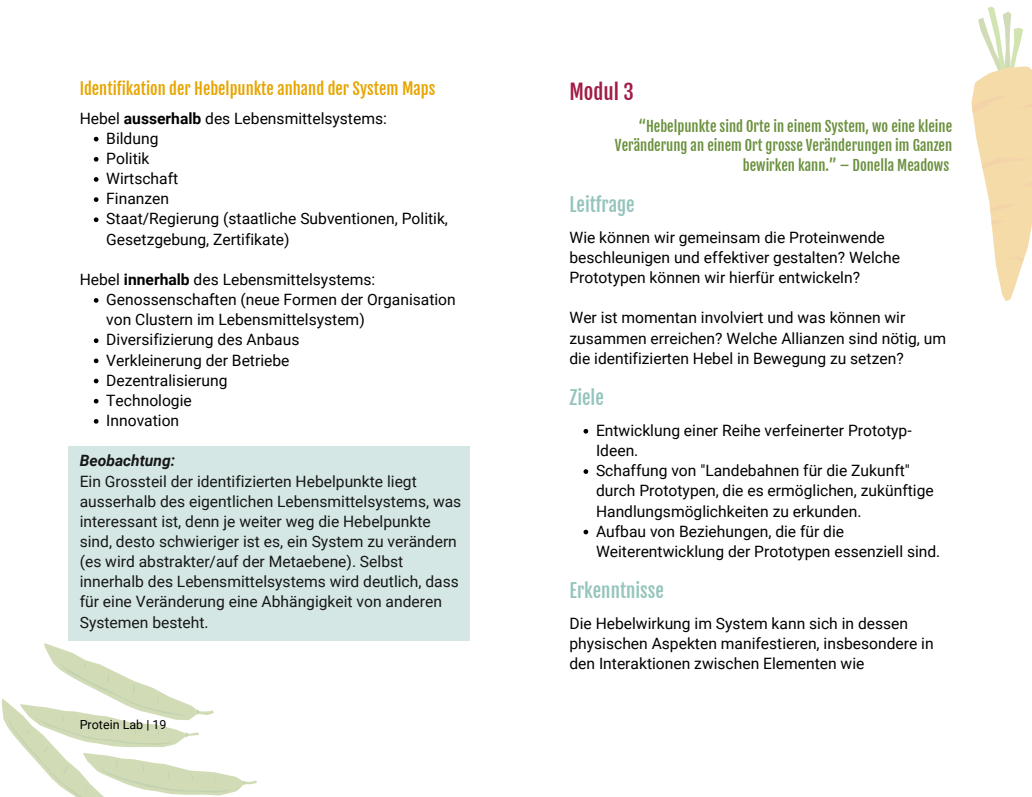
<style>
.page{position:relative;width:1032px;height:797px;background:#fff}
.page>*{position:absolute;margin:0;border:0;box-sizing:border-box;transform-origin:0 0}
.t1{font:20.62px "Fjalla One";color:#a21d45}
.t2{font:18.75px "Fjalla One";color:#94c4bc}
.t3{font:16.25px "Fjalla One";color:#e7a500}
.t4{font:15.62px/20.1px "Roboto";color:#000}
.t5{font:15.62px/20.1px "Roboto";color:#161616}
.t6{font:italic 700 15.62px "Roboto";color:#161616}
.t7{font:14.38px/19.7px "Fjalla One";color:#6a903d;text-align:right}
.t8{font:12.5px "Roboto";color:#000}
.s1{font-weight:700}
</style>
<div class="page">
<svg style="left:2px;top:643px;width:255px;height:154px"></svg>
<svg style="left:971px;top:6px;width:60px;height:295px"></svg>
<div style="left:68px;top:446px;width:401px;height:195px;background:#d4e7e4"></div>
<svg style="left:94px;top:137px;width:4px;height:4px"></svg>
<svg style="left:94px;top:157px;width:4px;height:5px"></svg>
<svg style="left:94px;top:177px;width:4px;height:5px"></svg>
<svg style="left:94px;top:197px;width:4px;height:5px"></svg>
<svg style="left:94px;top:217px;width:4px;height:5px"></svg>
<svg style="left:94px;top:298px;width:4px;height:5px"></svg>
<svg style="left:94px;top:338px;width:4px;height:5px"></svg>
<svg style="left:94px;top:358px;width:4px;height:5px"></svg>
<svg style="left:94px;top:379px;width:4px;height:4px"></svg>
<svg style="left:94px;top:399px;width:4px;height:4px"></svg>
<svg style="left:94px;top:419px;width:4px;height:5px"></svg>
<svg style="left:583px;top:429px;width:5px;height:5px"></svg>
<svg style="left:583px;top:469px;width:5px;height:5px"></svg>
<svg style="left:583px;top:530px;width:5px;height:4px"></svg>
<p class="t3" style="left:80px;top:79px;width:357px">Identifikation der Hebelpunkte anhand der System Maps</p>
<h1 class="t1" style="left:569px;top:79px;width:66px">Modul 3</h1>
<p class="t7" style="left:615px;top:116px;width:339px">“Hebelpunkte sind Orte in einem System, wo eine kleine<br>Veränderung an einem Ort grosse Veränderungen im Ganzen bewirken kann.” – Donella Meadows</p>
<p class="t4" style="left:106px;top:108px;width:343px;text-indent:-27px">Hebel <span class="s1">ausserhalb</span> des Lebensmittelsystems:<br>Bildung<br>Politik<br>Wirtschaft<br>Finanzen<br>Staat/Regierung (staatliche Subventionen, Politik,<br>Gesetzgebung, Zertifikate)</p>
<p class="t4" style="left:106px;top:269px;width:351px;text-indent:-27px">Hebel <span class="s1">innerhalb</span> des Lebensmittelsystems:<br>Genossenschaften (neue Formen der Organisation von Clustern im Lebensmittelsystem)<br>Diversifizierung des Anbaus<br>Verkleinerung der Betriebe<br>Dezentralisierung<br>Technologie<br>Innovation</p>
<p class="t6" style="left:80px;top:452px;width:97px">Beobachtung:</p>
<p class="t5" style="left:80px;top:471px;width:383px">Ein Grossteil der identifizierten Hebelpunkte liegt ausserhalb des eigentlichen Lebensmittelsystems, was interessant ist, denn je weiter weg die Hebelpunkte sind, desto schwieriger ist es, ein System zu verändern (es wird abstrakter/auf der Metaebene). Selbst innerhalb des Lebensmittelsystems wird deutlich, dass für eine Veränderung eine Abhängigkeit von anderen Systemen besteht.</p>
<p class="t2" style="left:569px;top:193px;width:67px">Leitfrage</p>
<p class="t4" style="left:569px;top:227px;width:332px">Wie können wir gemeinsam die Proteinwende beschleunigen und effektiver gestalten? Welche<br>Prototypen können wir hierfür entwickeln?</p>
<p class="t4" style="left:569px;top:308px;width:378px">Wer ist momentan involviert und was können wir zusammen erreichen? Welche Allianzen sind nötig, um die identifizierten Hebel in Bewegung zu setzen?</p>
<p class="t2" style="left:569px;top:386px;width:36px">Ziele</p>
<p class="t4" style="left:596px;top:420px;width:346px">Entwicklung einer Reihe verfeinerter Prototyp-Ideen.<br>Schaffung von "Landebahnen für die Zukunft" durch Prototypen, die es ermöglichen, zukünftige Handlungsmöglichkeiten zu erkunden.<br>Aufbau von Beziehungen, die für die Weiterentwicklung der Prototypen essenziell sind.</p>
<p class="t2" style="left:569px;top:579px;width:96px">Erkenntnisse</p>
<p class="t4" style="left:569px;top:614px;width:365px">Die Hebelwirkung im System kann sich in dessen physischen Aspekten manifestieren, insbesondere in den Interaktionen zwischen Elementen wie</p>
<p class="t8" style="left:80px;top:717px;width:88px">Protein Lab | 19</p>
</div>
